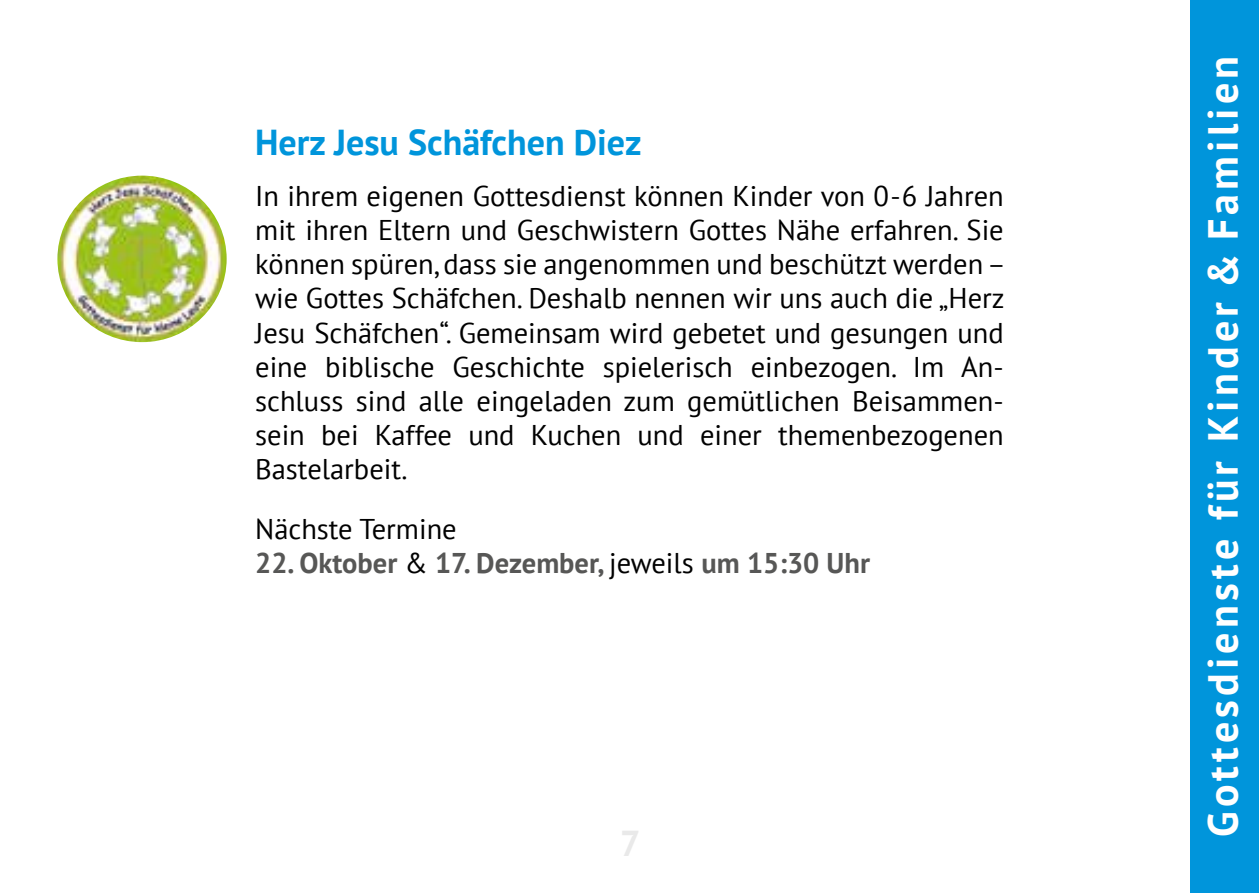
<style>
.page{position:relative;width:1259px;height:893px;background:#fff}
.page>*{position:absolute;margin:0;border:0;box-sizing:border-box;transform-origin:0 0}
.t1{font:700 42px "PT Sans";letter-spacing:.1em;color:#fff}
.t2{font:700 36px "PT Sans";color:#0095db}
.t3{font:700 36px "PT Sans";color:#e9e9e9}
.t4{font:28.5px/34.2px "PT Sans";color:#000;text-align:justify}
.t5{font:700 28.5px "PT Sans";color:#575756}
.s1{font-weight:400;color:#000}
</style>
<div class="page">
<img style="left:57px;top:176px;width:170px;height:166px">
<div style="left:1191px;top:0;width:68px;height:893px;background:#0095db"></div>
<p class="t2" style="left:255px;top:118px;width:388px">Herz Jesu Schäfchen Diez</p>
<p class="t4" style="left:255px;top:178px;width:752px">In ihrem eigenen Gottesdienst können Kinder von 0-6 Jahren mit ihren Eltern und Geschwistern Gottes Nähe erfahren. Sie können spüren, dass sie angenommen und beschützt werden – wie Gottes Schäfchen. Deshalb nennen wir uns auch die „Herz Jesu Schäfchen“. Gemeinsam wird gebetet und gesungen und eine biblische Geschichte spielerisch einbezogen. Im An&shy;schluss sind alle eingeladen zum gemütlichen Beisammen&shy;sein bei Kaffee und Kuchen und einer themenbezogenen Bastelarbeit.</p>
<p class="t4" style="left:255px;top:511px;width:203px">Nächste Termine</p>
<p class="t5" style="left:255px;top:544px;width:616px">22. Oktober <span class="s1">&amp;</span> 17. Dezember, <span class="s1">jeweils</span> um 15:30 Uhr</p>
<p class="t3" style="left:620px;top:820px;width:22px">7</p>
<h1 class="t1" style="left:1195px;top:837px;width:783px;rotate:-90deg">Gottesdienste für Kinder &amp; Familien</h1>
</div>
